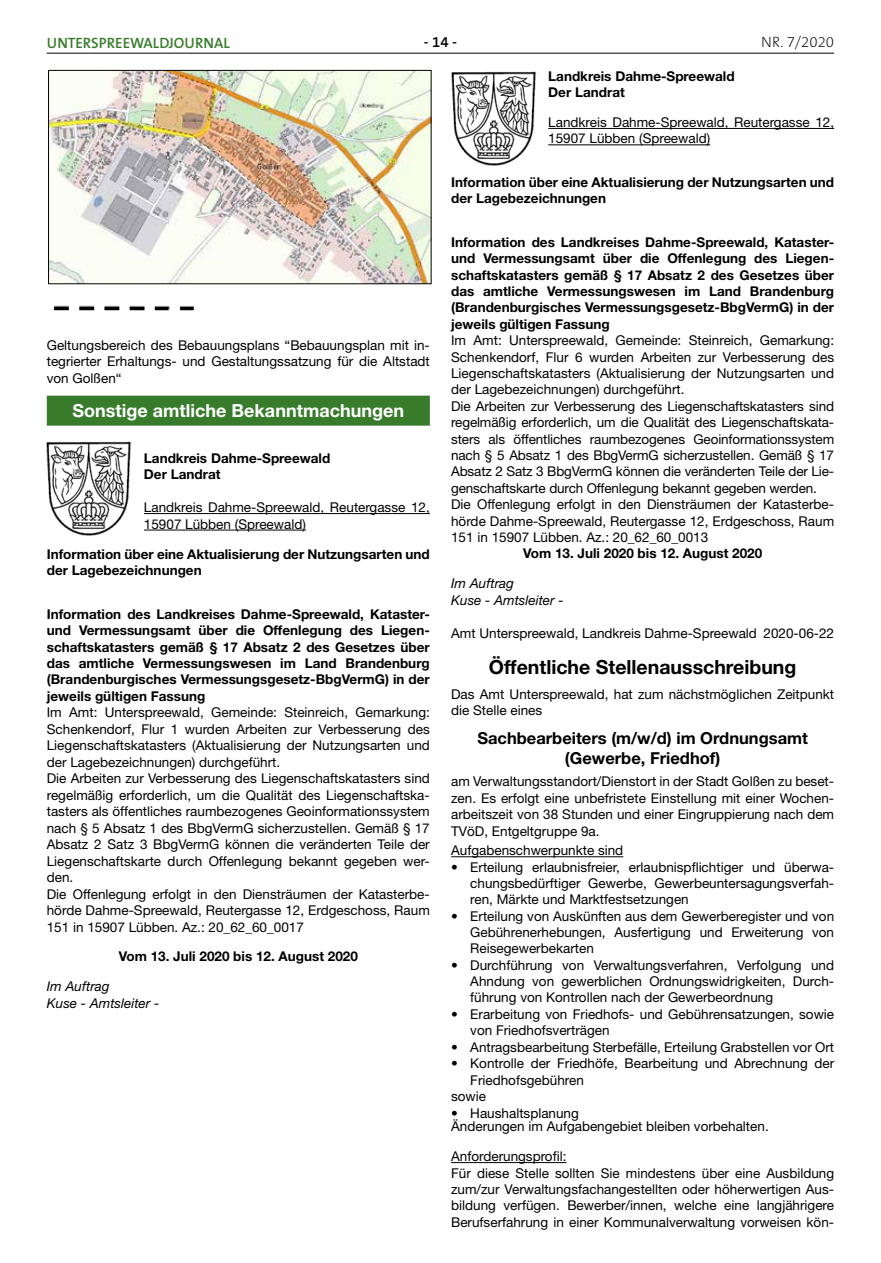
<style>
.page{position:relative;width:881px;height:1263px;background:#fff}
.page>*{position:absolute;margin:0;border:0;box-sizing:border-box;transform-origin:0 0}
.t1{font:700 19.5px "Helvetica Neue LT";color:#000}
.t2{font:700 18px "Helvetica Neue LT";color:#fff}
.t3{font:700 16.5px/20px "Helvetica Neue LT";color:#000;text-align:center}
.t4{font:600 15px "The Sans B6";color:#387c2b}
.t5{font:200 15px "The Sans B2";color:#000}
.t6{font:600 15px "The Sans B6";color:#000}
.t7{font:13.5px/16.4px "Helvetica Neue LT";color:#000}
.t8{font:700 13.5px/16.4px "Helvetica Neue LT";color:#000}
.t9{font:italic 13.5px/16.4px "Helvetica Neue LT";color:#000}
</style>
<div class="page">
<hr style="left:47px;top:53px;width:786px;height:1px;background:#000">
<hr style="left:548px;top:128px;width:285px;height:1px;background:#000">
<hr style="left:548px;top:144px;width:162px;height:1px;background:#000">
<hr style="left:451px;top:1162px;width:115px;height:1px;background:#000">
<hr style="left:451px;top:856px;width:172px;height:1px;background:#000">
<div style="left:47px;top:396px;width:382px;height:30px;background:#387c2b"></div>
<hr style="left:144px;top:513px;width:285px;height:1px;background:#000">
<hr style="left:144px;top:530px;width:162px;height:1px;background:#000">
<img style="left:50px;top:72px;width:379px;height:210px">
<div style="left:48px;top:70px;width:383px;height:214px;border:1px solid #000"></div>
<img style="left:53px;top:305px;width:141px;height:6px">
<img style="left:47px;top:441px;width:85px;height:95px">
<img style="left:451px;top:71px;width:85px;height:94px">
<p class="t4" style="left:47px;top:35px;width:184px">UNTERSPREEWALDJOURNAL</p>
<p class="t6" style="left:424px;top:34px;width:34px">- 14 -</p>
<p class="t5" style="left:761px;top:34px;width:74px">NR. 7/2020</p>
<p class="t8" style="left:548px;top:67px;width:188px">Landkreis Dahme-Spreewald<br>Der Landrat</p>
<p class="t7" style="left:548px;top:114px;width:287px">Landkreis Dahme-Spreewald, Reutergasse 12,<br>15907 Lübben (Spreewald)</p>
<p class="t8" style="left:451px;top:174px;width:384px">Information über eine Aktualisierung der Nutzungsarten und der Lagebezeichnungen</p>
<p class="t8" style="left:451px;top:233px;width:384px;text-align:justify">Information des Landkreises Dahme-Spreewald, Kataster&shy;und Vermessungsamt über die Offenlegung des Liegen&shy;schaftskatasters gemäß § 17 Absatz 2 des Gesetzes über das amtliche Vermessungswesen im Land Brandenburg (Brandenburgisches Vermessungsgesetz-BbgVermG) in der jeweils gültigen Fassung</p>
<p class="t7" style="left:451px;top:332px;width:384px">Im Amt: Unterspreewald, Gemeinde: Steinreich, Gemarkung:<br>Schenkendorf, Flur 6 wurden Arbeiten zur Verbesserung des Liegenschaftskatasters (Aktualisierung der Nutzungsarten und der Lagebezeichnungen) durchgeführt.<br>Die Arbeiten zur Verbesserung des Liegenschaftskatasters sind regelmäßig erforderlich, um die Qualität des Liegenschaftskata&shy;sters als öffentliches raumbezogenes Geoinformationssystem nach § 5 Absatz 1 des BbgVermG sicherzustellen. Gemäß § 17<br>Absatz 2 Satz 3 BbgVermG können die veränderten Teile der Lie&shy;genschaftskarte durch Offenlegung bekannt gegeben werden.<br>Die Offenlegung erfolgt in den Diensträumen der Katasterbe&shy;hörde Dahme-Spreewald, Reutergasse 12, Erdgeschoss, Raum 151 in 15907 Lübben. Az.: 20_62_60_0013</p>
<p class="t8" style="left:523px;top:545px;width:241px">Vom 13. Juli 2020 bis 12. August 2020</p>
<p class="t9" style="left:451px;top:575px;width:114px">Im Auftrag<br>Kuse - Amtsleiter -</p>
<p class="t7" style="left:451px;top:624px;width:384px">Amt Unterspreewald, Landkreis Dahme-Spreewald 2020-06-22</p>
<h1 class="t1" style="left:488px;top:655px;width:309px">Öffentliche Stellenausschreibung</h1>
<p class="t7" style="left:451px;top:685px;width:384px">Das Amt Unterspreewald, hat zum nächstmöglichen Zeitpunkt die Stelle eines</p>
<p class="t3" style="left:477px;top:727px;width:332px">Sachbearbeiters (m/w/d) im Ordnungsamt (Gewerbe, Friedhof)</p>
<p class="t7" style="left:451px;top:773px;width:384px;text-align:justify">am Verwaltungsstandort/Dienstort in der Stadt Golßen zu beset&shy;zen. Es erfolgt eine unbefristete Einstellung mit einer Wochen&shy;arbeitszeit von 38 Stunden und einer Eingruppierung nach dem TVöD, Entgeltgruppe 9a.</p>
<p class="t7" style="left:451px;top:842px;width:174px">Aufgabenschwerpunkte sind</p>
<p class="t7" style="left:470px;top:859px;width:365px;text-align:justify;text-indent:-19px">• Erteilung erlaubnisfreier, erlaubnispflichtiger und überwa&shy;chungsbedürftiger Gewerbe, Gewerbeuntersagungsverfah&shy;ren, Märkte und Marktfestsetzungen</p>
<p class="t7" style="left:470px;top:908px;width:365px;text-align:justify;text-indent:-19px">• Erteilung von Auskünften aus dem Gewerberegister und von Gebührenerhebungen, Ausfertigung und Erweiterung von Reisegewerbekarten</p>
<p class="t7" style="left:470px;top:957px;width:365px;text-align:justify;text-indent:-19px">• Durchführung von Verwaltungsverfahren, Verfolgung und Ahndung von gewerblichen Ordnungswidrigkeiten, Durch&shy;führung von Kontrollen nach der Gewerbeordnung</p>
<p class="t7" style="left:470px;top:1006px;width:365px;text-indent:-19px">• Erarbeitung von Friedhofs- und Gebührensatzungen, sowie von Friedhofsverträgen</p>
<p class="t7" style="left:451px;top:1039px;width:384px">• Antragsbearbeitung Sterbefälle, Erteilung Grabstellen vor Ort</p>
<p class="t7" style="left:451px;top:1055px;width:384px">• Kontrolle der Friedhöfe, Bearbeitung und Abrechnung der</p>
<p class="t7" style="left:470px;top:1071px;width:115px">Friedhofsgebühren</p>
<p class="t7" style="left:451px;top:1088px;width:36px">sowie</p>
<p class="t7" style="left:451px;top:1106px;width:319px;line-height:13.4px">• Haushaltsplanung<br>Änderungen im Aufgabengebiet bleiben vorbehalten.</p>
<p class="t7" style="left:451px;top:1148px;width:384px">Anforderungsprofil:<br>Für diese Stelle sollten Sie mindestens über eine Ausbildung zum/zur Verwaltungsfachangestellten oder höherwertigen Aus&shy;bildung verfügen. Bewerber/innen, welche eine langjährigere Berufserfahrung in einer Kommunalverwaltung vorweisen kön-</p>
<p class="t7" style="left:47px;top:336px;width:384px;text-align:justify">Geltungsbereich des Bebauungsplans “Bebauungsplan mit in&shy;tegrierter Erhaltungs- und Gestaltungssatzung für die Altstadt von Golßen“</p>
<h2 class="t2" style="left:72px;top:400px;width:333px">Sonstige amtliche Bekanntmachungen</h2>
<p class="t8" style="left:144px;top:449px;width:188px">Landkreis Dahme-Spreewald<br>Der Landrat</p>
<p class="t7" style="left:144px;top:499px;width:287px">Landkreis Dahme-Spreewald, Reutergasse 12,<br>15907 Lübben (Spreewald)</p>
<p class="t8" style="left:47px;top:545px;width:384px">Information über eine Aktualisierung der Nutzungsarten und der Lagebezeichnungen</p>
<p class="t8" style="left:47px;top:605px;width:384px;text-align:justify">Information des Landkreises Dahme-Spreewald, Kataster&shy;und Vermessungsamt über die Offenlegung des Liegen&shy;schaftskatasters gemäß § 17 Absatz 2 des Gesetzes über das amtliche Vermessungswesen im Land Brandenburg (Brandenburgisches Vermessungsgesetz-BbgVermG) in der jeweils gültigen Fassung</p>
<p class="t7" style="left:47px;top:704px;width:384px">Im Amt: Unterspreewald, Gemeinde: Steinreich, Gemarkung:<br>Schenkendorf, Flur 1 wurden Arbeiten zur Verbesserung des Liegenschaftskatasters (Aktualisierung der Nutzungsarten und der Lagebezeichnungen) durchgeführt.<br>Die Arbeiten zur Verbesserung des Liegenschaftskatasters sind regelmäßig erforderlich, um die Qualität des Liegenschaftska&shy;tasters als öffentliches raumbezogenes Geoinformationssystem nach § 5 Absatz 1 des BbgVermG sicherzustellen. Gemäß § 17<br>Absatz 2 Satz 3 BbgVermG können die veränderten Teile der Liegenschaftskarte durch Offenlegung bekannt gegeben wer&shy;den.<br>Die Offenlegung erfolgt in den Diensträumen der Katasterbe&shy;hörde Dahme-Spreewald, Reutergasse 12, Erdgeschoss, Raum 151 in 15907 Lübben. Az.: 20_62_60_0017</p>
<p class="t8" style="left:119px;top:948px;width:241px">Vom 13. Juli 2020 bis 12. August 2020</p>
<p class="t9" style="left:47px;top:978px;width:114px">Im Auftrag<br>Kuse - Amtsleiter -</p>
</div>
